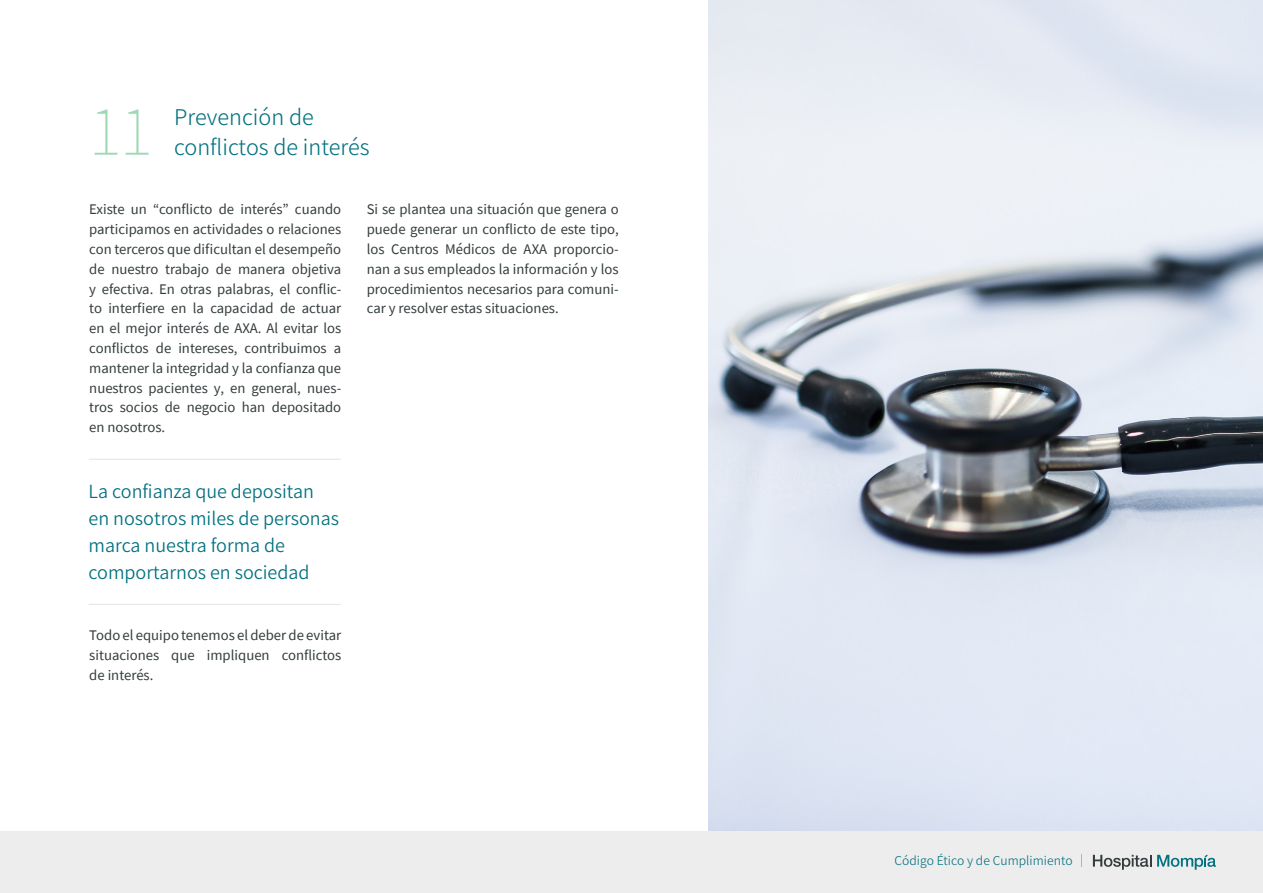
<style>
.page{position:relative;width:1263px;height:893px;background:#fff}
.page>*{position:absolute;margin:0;border:0;box-sizing:border-box;transform-origin:0 0}
.t1{font:70.5px "Source Sans Variable";color:#9fd9b4}
.t2{font:24px/29.7px "Source Sans Variable";color:#027180}
.t3{font:20.1px/27px "Source Sans Variable";color:#027180}
.t4{font:14.7px/19.8px "Source Sans Pro";color:#343c3d;text-align:justify}
.t5{font:13.5px "Source Sans Variable";letter-spacing:.005em;color:#027180}
</style>
<div class="page">
<hr style="left:89px;top:459px;width:252px;height:1px;background:#e3e3e3">
<hr style="left:89px;top:604px;width:252px;height:1px;background:#e3e3e3">
<img style="left:709px;top:0;width:554px;height:832px">
<div style="left:0;top:832px;width:1263px;height:61px;background:#ededed"></div>
<svg style="left:1093px;top:855px;width:58px;height:15px"></svg>
<svg style="left:1157px;top:855px;width:59px;height:15px"></svg>
<svg style="left:1081px;top:854px;width:1px;height:13px"></svg>
<h1 class="t1" style="left:89px;top:89px;width:66px">11</h1>
<h2 class="t2" style="left:174px;top:103px;width:197px">Prevención de conflictos de interés</h2>
<p class="t4" style="left:89px;top:199px;width:253px">Existe un “conflicto de interés” cuando participamos en actividades o relaciones con terceros que dificultan el desempeño de nuestro trabajo de manera objetiva y efectiva. En otras palabras, el conflic&shy;to interfiere en la capacidad de actuar en el mejor interés de AXA. Al evitar los conflictos de intereses, contribuimos a mantener la integridad y la confianza que nuestros pacientes y, en general, nues&shy;tros socios de negocio han depositado en nosotros.</p>
<h3 class="t3" style="left:89px;top:478px;width:252px">La confianza que depositan en nosotros miles de personas marca nuestra forma de comportarnos en sociedad</h3>
<p class="t4" style="left:89px;top:625px;width:253px">Todo el equipo tenemos el deber de evitar situaciones que impliquen conflictos de interés.</p>
<p class="t4" style="left:367px;top:199px;width:253px">Si se plantea una situación que genera o puede generar un conflicto de este tipo, los Centros Médicos de AXA proporcio&shy;nan a sus empleados la información y los procedimientos necesarios para comuni&shy;car y resolver estas situaciones.</p>
<p class="t5" style="left:894px;top:853px;width:180px">Código Ético y de Cumplimiento</p>
</div>
